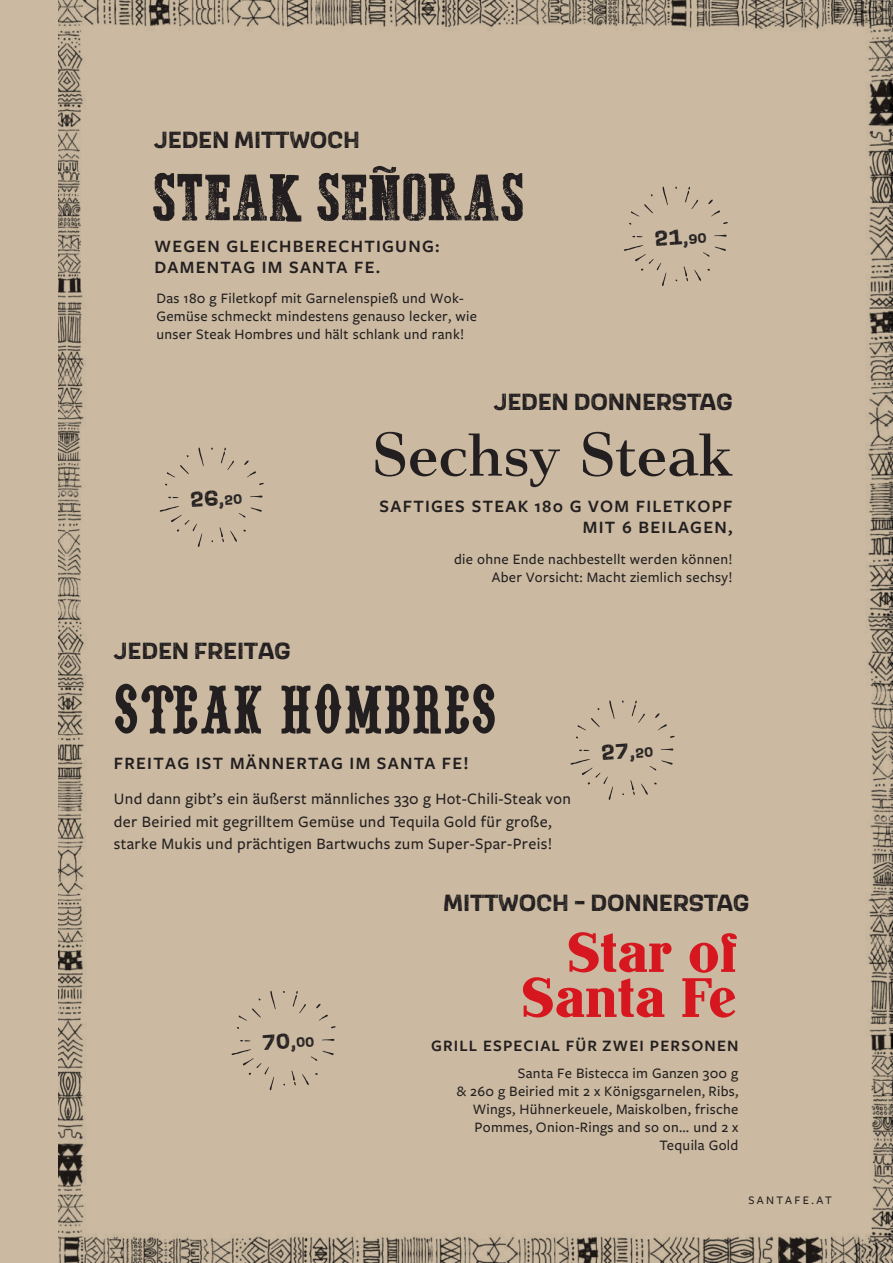
<style>
.page{position:relative;width:893px;height:1263px;background:#cbbaa1}
.page>*{position:absolute;margin:0;border:0;box-sizing:border-box;transform-origin:0 0}
.t1{font:70.2px "Pointedly Mad";letter-spacing:.02em;color:#231f20;scale:.84 1}
.t2{font:65.25px "Dust West";color:#231f20;scale:1.13 1}
.t3{font:58.35px "Vinegar";color:#231f20}
.t4{font:500 55.35px/45px "John Hancock CP";color:#d7171f;text-align:right;scale:.96 1}
.t5{font:700 24.3px "Scarlet Wood";letter-spacing:-.01em;color:#231f20}
.t6{font:700 22.05px "Scarlet Wood";color:#231f20}
.t7{font:600 18px/21px "Freight Sans Pro";letter-spacing:.07em;color:#231f20;text-align:right}
.t8{font:500 16.5px/22.5px "Freight Sans Pro";letter-spacing:.02em;color:#231f20}
.t9{font:600 16.5px "Freight Sans Pro";letter-spacing:.07em;color:#231f20}
.t10{font:500 15px/18px "Freight Sans Pro";letter-spacing:.02em;color:#231f20;text-align:right}
.t11{font:500 12px "Freight Sans Pro";letter-spacing:.2em;color:#231f20}
.s1{font-size:13.95px}
</style>
<div class="page">
<img style="left:58px;top:0;width:834px;height:1262px">
<img style="left:854px;top:1px;width:38px;height:1262px">
<svg style="left:662px;top:186px;width:6px;height:20px"></svg>
<svg style="left:685px;top:187px;width:13px;height:22px"></svg>
<svg style="left:632px;top:236px;width:11px;height:2px"></svg>
<svg style="left:708px;top:200px;width:20px;height:24px"></svg>
<svg style="left:714px;top:235px;width:13px;height:2px"></svg>
<svg style="left:703px;top:247px;width:23px;height:10px"></svg>
<svg style="left:675px;top:266px;width:13px;height:16px"></svg>
<svg style="left:631px;top:204px;width:22px;height:13px"></svg>
<svg style="left:624px;top:245px;width:43px;height:41px"></svg>
<svg style="left:694px;top:268px;width:16px;height:13px"></svg>
<svg style="left:609px;top:700px;width:6px;height:19px"></svg>
<svg style="left:632px;top:700px;width:13px;height:23px"></svg>
<svg style="left:655px;top:713px;width:5px;height:5px"></svg>
<svg style="left:579px;top:749px;width:11px;height:2px"></svg>
<svg style="left:658px;top:724px;width:17px;height:14px"></svg>
<svg style="left:660px;top:748px;width:14px;height:3px"></svg>
<svg style="left:650px;top:760px;width:23px;height:11px"></svg>
<svg style="left:630px;top:780px;width:5px;height:15px"></svg>
<svg style="left:575px;top:717px;width:25px;height:22px"></svg>
<svg style="left:570px;top:759px;width:43px;height:41px"></svg>
<svg style="left:641px;top:782px;width:16px;height:13px"></svg>
<svg style="left:270px;top:990px;width:6px;height:20px"></svg>
<svg style="left:293px;top:991px;width:13px;height:22px"></svg>
<svg style="left:316px;top:1004px;width:5px;height:5px"></svg>
<svg style="left:240px;top:1040px;width:11px;height:2px"></svg>
<svg style="left:319px;top:1015px;width:17px;height:13px"></svg>
<svg style="left:321px;top:1039px;width:14px;height:2px"></svg>
<svg style="left:311px;top:1051px;width:23px;height:10px"></svg>
<svg style="left:283px;top:1070px;width:13px;height:16px"></svg>
<svg style="left:238px;top:1008px;width:23px;height:13px"></svg>
<svg style="left:231px;top:1049px;width:43px;height:41px"></svg>
<svg style="left:302px;top:1072px;width:16px;height:13px"></svg>
<svg style="left:198px;top:447px;width:6px;height:19px"></svg>
<svg style="left:221px;top:448px;width:13px;height:22px"></svg>
<svg style="left:244px;top:460px;width:12px;height:17px"></svg>
<svg style="left:249px;top:495px;width:14px;height:3px"></svg>
<svg style="left:239px;top:507px;width:23px;height:11px"></svg>
<svg style="left:211px;top:527px;width:13px;height:15px"></svg>
<svg style="left:167px;top:465px;width:22px;height:13px"></svg>
<svg style="left:160px;top:506px;width:43px;height:41px"></svg>
<svg style="left:230px;top:529px;width:16px;height:13px"></svg>
<h3 class="t5" style="left:154px;top:127px;width:207px">JEDEN MITTWOCH</h3>
<h2 class="t2" style="left:152px;top:173px;width:331px">STEAK SEÑORAS</h2>
<p class="t7" style="left:154px;top:236px;width:287px;text-align:left">WEGEN GLEICHBERECHTIGUNG:<br>DAMENTAG IM SANTA FE.</p>
<p class="t10" style="left:157px;top:290px;width:322px;text-align:left">Das 180 g Filetkopf mit Garnelenspieß und Wok-<br>Gemüse schmeckt mindestens genauso lecker, wie unser Steak Hombres und hält schlank und rank!</p>
<h3 class="t6" style="left:654px;top:227px;width:53px;rotate:-4deg">21,<span class="s1">90</span></h3>
<h3 class="t6" style="left:190px;top:488px;width:53px;rotate:-4deg">26,<span class="s1">20</span></h3>
<h3 class="t5" style="left:494px;top:388px;width:240px">JEDEN DONNERSTAG</h3>
<h3 class="t3" style="left:372px;top:432px;width:362px">Sechsy Steak</h3>
<p class="t7" style="left:380px;top:496px;width:354px">SAFTIGES STEAK 180 G VOM FILETKOPF<br>MIT 6 BEILAGEN,</p>
<p class="t10" style="left:454px;top:550px;width:280px">die ohne Ende nachbestellt werden können!<br>Aber Vorsicht: Macht ziemlich sechsy!</p>
<h3 class="t5" style="left:114px;top:638px;width:178px">JEDEN FREITAG</h3>
<h1 class="t1" style="left:114px;top:668px;width:457px">STEAK HOMBRES</h1>
<p class="t7" style="left:114px;top:752px;width:356px">FREITAG IST MÄNNERTAG IM SANTA FE!</p>
<p class="t8" style="left:114px;top:788px;width:459px">Und dann gibt’s ein äußerst männliches 330 g Hot-Chili-Steak von der Beiried mit gegrilltem Gemüse und Tequila Gold für große, starke Mukis und prächtigen Bartwuchs zum Super-Spar-Preis!</p>
<h3 class="t6" style="left:600px;top:741px;width:53px;rotate:-4deg">27,<span class="s1">20</span></h3>
<h3 class="t5" style="left:443px;top:886px;width:308px">MITTWOCH - DONNERSTAG</h3>
<h3 class="t4" style="left:521px;top:935px;width:226px">Star of<br>Santa Fe</h3>
<h3 class="t6" style="left:261px;top:1027px;width:53px;rotate:-4deg">70,<span class="s1">00</span></h3>
<p class="t9" style="left:431px;top:1037px;width:309px">GRILL ESPECIAL FÜR ZWEI PERSONEN</p>
<p class="t10" style="left:457px;top:1064px;width:283px">Santa Fe Bistecca im Ganzen 300 g<br>&amp; 260 g Beiried mit 2 x Königsgarnelen, Ribs, Wings, Hühnerkeuele, Maiskolben, frische Pommes, Onion-Rings and so on… und 2 x Tequila Gold</p>
<p class="t11" style="left:748px;top:1194px;width:85px">SANTAFE.AT</p>
</div>
